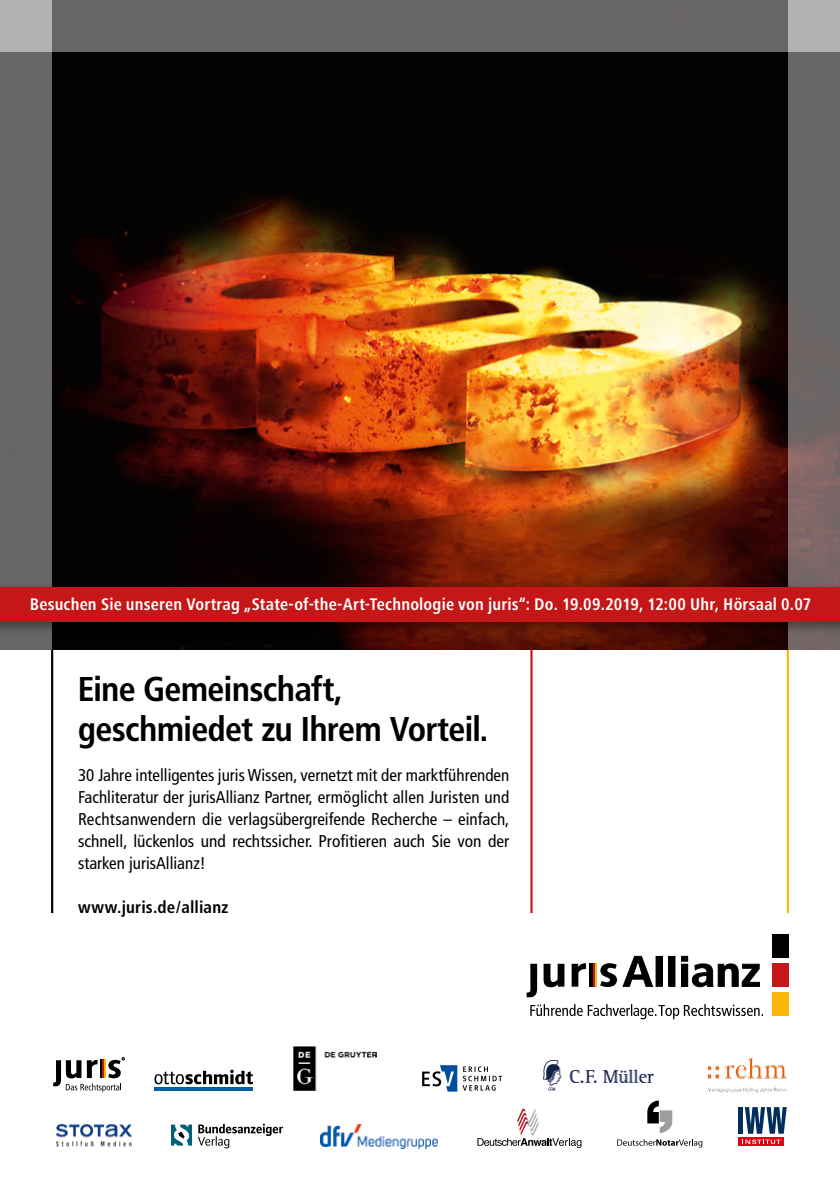
<style>
.page{position:relative;width:840px;height:1191px;background:#fff}
.page>*{position:absolute;margin:0;border:0;box-sizing:border-box;transform-origin:0 0}
.t1{font:700 34px/40px "Frutiger Condensed BQ";color:#000}
.t2{font:700 condensed 17.4px "Frutiger Next Pro";letter-spacing:.01em;color:#fff}
.t3{font:condensed 17px/22px "Frutiger";color:#000;text-align:justify}
.t4{font:700 condensed 17px "Frutiger";letter-spacing:.01em;color:#000}
</style>
<div class="page">
<hr style="left:786px;top:601px;width:2px;height:312px;background:#fbb800">
<hr style="left:51px;top:601px;width:2px;height:312px;background:#000">
<hr style="left:530px;top:604px;width:2px;height:309px;background:#c51718">
<img style="left:51px;top:51px;width:737px;height:598px">
<div style="left:51px;top:0;width:737px;height:51px;background:#666667"></div>
<svg style="left:788px;top:51px;width:51px;height:598px;background:#6e6666"></svg>
<div style="left:788px;top:0;width:51px;height:51px;background:#b1b2b3"></div>
<div style="left:0;top:51px;width:51px;height:598px;background:#666667"></div>
<div style="left:0;top:0;width:51px;height:51px;background:#b1b2b3"></div>
<svg style="left:543px;top:963px;width:21px;height:24px"></svg>
<svg style="left:571px;top:963px;width:14px;height:23px"></svg>
<svg style="left:526px;top:963px;width:11px;height:34px"></svg>
<hr style="left:589px;top:963px;width:3px;height:23px;background:#000">
<hr style="left:592px;top:963px;width:2px;height:23px;background:#c51718">
<hr style="left:594px;top:963px;width:2px;height:23px;background:#fbb800">
<svg style="left:600px;top:955px;width:53px;height:32px"></svg>
<div style="left:655px;top:956px;width:6px;height:30px;background:#000"></div>
<div style="left:655px;top:956px;width:7px;height:30px;border:1px solid #000"></div>
<div style="left:668px;top:956px;width:6px;height:30px;background:#000"></div>
<div style="left:668px;top:956px;width:7px;height:30px;border:1px solid #000"></div>
<svg style="left:681px;top:956px;width:79px;height:31px"></svg>
<div style="left:771px;top:934px;width:17px;height:24px;background:#000"></div>
<div style="left:771px;top:963px;width:17px;height:23px;background:#c51718"></div>
<div style="left:771px;top:992px;width:17px;height:23px;background:#fbb800"></div>
<svg style="left:530px;top:1004px;width:232px;height:15px"></svg>
<svg style="left:53px;top:1057px;width:71px;height:35px"></svg>
<svg style="left:422px;top:1065px;width:80px;height:26px"></svg>
<img style="left:293px;top:1046px;width:83px;height:44px">
<img style="left:543px;top:1060px;width:109px;height:30px">
<svg style="left:154px;top:1069px;width:99px;height:15px"></svg>
<hr style="left:155px;top:1087px;width:98px;height:3px;background:#0060a3">
<img style="left:707px;top:1057px;width:80px;height:36px">
<img style="left:55px;top:1123px;width:77px;height:24px">
<img style="left:320px;top:1124px;width:117px;height:24px">
<svg style="left:477px;top:1108px;width:104px;height:40px"></svg>
<svg style="left:647px;top:1100px;width:25px;height:33px"></svg>
<svg style="left:617px;top:1139px;width:85px;height:8px"></svg>
<svg style="left:198px;top:1123px;width:85px;height:25px"></svg>
<svg style="left:171px;top:1124px;width:21px;height:21px"></svg>
<div style="left:737px;top:1137px;width:46px;height:8px;background:#e3000f"></div>
<svg style="left:742px;top:1139px;width:38px;height:5px"></svg>
<svg style="left:738px;top:1107px;width:3px;height:26px"></svg>
<svg style="left:744px;top:1107px;width:42px;height:26px"></svg>
<div style="left:0;top:583px;width:839px;height:53px;background:#000;opacity:.4"></div>
<div style="left:0;top:587px;width:839px;height:34px;background:#c51718"></div>
<p class="t2" style="left:30px;top:594px;width:782px">Besuchen Sie unseren Vortrag „State-of-the-Art-Technologie von juris“: Do. 19.09.2019, 12:00 Uhr, Hörsaal 0.07</p>
<h1 class="t1" style="left:78px;top:669px;width:410px">Eine Gemeinschaft, geschmiedet zu Ihrem Vorteil.</h1>
<p class="t3" style="left:78px;top:764px;width:432px">30 Jahre intelligentes juris Wissen, vernetzt mit der marktführenden Fachliteratur der jurisAllianz Partner, ermöglicht allen Juristen und Rechtsanwendern die verlagsübergreifende Recherche – einfach, schnell, lückenlos und rechtssicher. Profitieren auch Sie von der starken jurisAllianz!</p>
<p class="t4" style="left:78px;top:897px;width:152px">www.juris.de/allianz</p>
</div>
